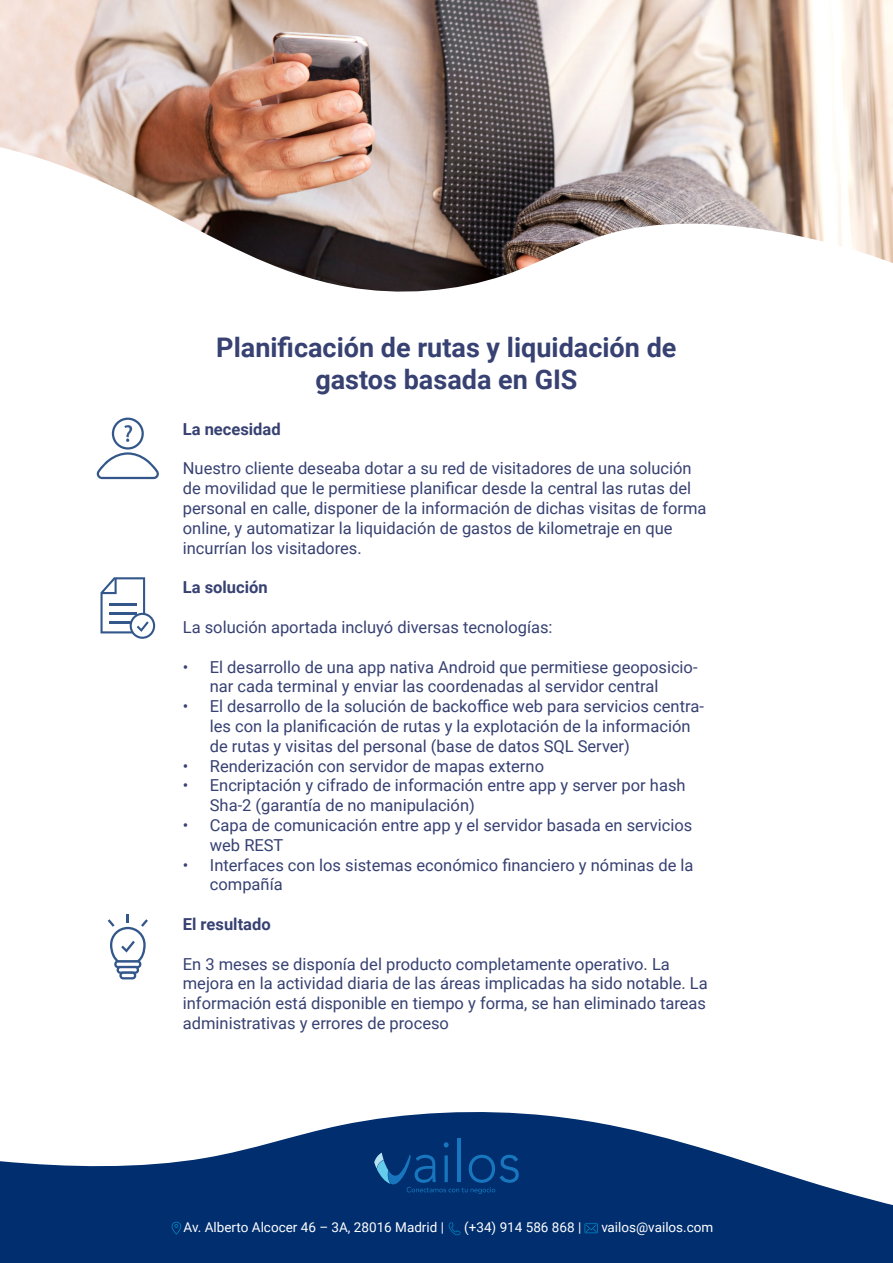
<style>
.page{position:relative;width:893px;height:1263px;background:#fff}
.page>*{position:absolute;margin:0;border:0;box-sizing:border-box;transform-origin:0 0}
.t1{font:700 27px/32.4px "Roboto";color:#374172;text-align:center}
.t2{font:16.5px/19.8px "Roboto";color:#374172}
.t3{font:700 16.5px "Roboto";color:#374172}
.t4{font:13.5px "Roboto";color:#fff}
</style>
<div class="page">
<svg style="left:0;top:1112px;width:893px;height:151px;fill:#002e6e"></svg>
<img style="left:0;top:0;width:893px;height:292px">
<svg style="left:97px;top:418px;width:62px;height:61px"></svg>
<svg style="left:100px;top:577px;width:55px;height:62px"></svg>
<svg style="left:108px;top:914px;width:40px;height:65px"></svg>
<hr style="left:458px;top:1138px;width:3px;height:44px;background:#1776bd">
<svg style="left:374px;top:1142px;width:145px;height:52px"></svg>
<svg style="left:585px;top:1223px;width:13px;height:10px"></svg>
<svg style="left:449px;top:1222px;width:11px;height:13px"></svg>
<svg style="left:172px;top:1222px;width:9px;height:12px"></svg>
<p class="t1" style="left:216px;top:330px;width:462px">Planificación de rutas y liquidación de gastos basada en GIS</p>
<p class="t3" style="left:183px;top:417px;width:99px">La necesidad</p>
<p class="t2" style="left:183px;top:458px;width:525px">Nuestro cliente deseaba dotar a su red de visitadores de una solución de movilidad que le permitiese planificar desde la central las rutas del personal en calle, disponer de la información de dichas visitas de forma online, y automatizar la liquidación de gastos de kilometraje en que incurrían los visitadores.</p>
<p class="t3" style="left:183px;top:576px;width:86px">La solución</p>
<p class="t2" style="left:183px;top:616px;width:371px">La solución aportada incluyó diversas tecnologías:</p>
<p class="t2" style="left:210px;top:656px;width:489px;text-indent:-27px">• El desarrollo de una app nativa Android que permitiese geoposicio&shy;nar cada terminal y enviar las coordenadas al servidor central</p>
<p class="t2" style="left:210px;top:696px;width:496px;text-indent:-27px">• El desarrollo de la solución de backoffice web para servicios centra&shy;les con la planificación de rutas y la explotación de la información de rutas y visitas del personal (base de datos SQL Server)</p>
<p class="t2" style="left:183px;top:755px;width:363px">• Renderización con servidor de mapas externo</p>
<p class="t2" style="left:210px;top:775px;width:477px;text-indent:-27px">• Encriptación y cifrado de información entre app y server por hash<br>Sha-2 (garantía de no manipulación)</p>
<p class="t2" style="left:210px;top:814px;width:484px;text-indent:-27px">• Capa de comunicación entre app y el servidor basada en servicios web REST</p>
<p class="t2" style="left:210px;top:854px;width:485px;text-indent:-27px">• Interfaces con los sistemas económico financiero y nóminas de la compañía</p>
<p class="t3" style="left:183px;top:912px;width:89px">El resultado</p>
<p class="t2" style="left:183px;top:953px;width:526px">En 3 meses se disponía del producto completamente operativo. La mejora en la actividad diaria de las áreas implicadas ha sido notable. La información está disponible en tiempo y forma, se han eliminado tareas administrativas y errores de proceso</p>
<p class="t4" style="left:184px;top:1218px;width:262px">Av. Alberto Alcocer 46 – 3A, 28016 Madrid |</p>
<p class="t4" style="left:464px;top:1218px;width:119px">(+34) 914 586 868 |</p>
<p class="t4" style="left:601px;top:1218px;width:114px">vailos@vailos.com</p>
</div>
